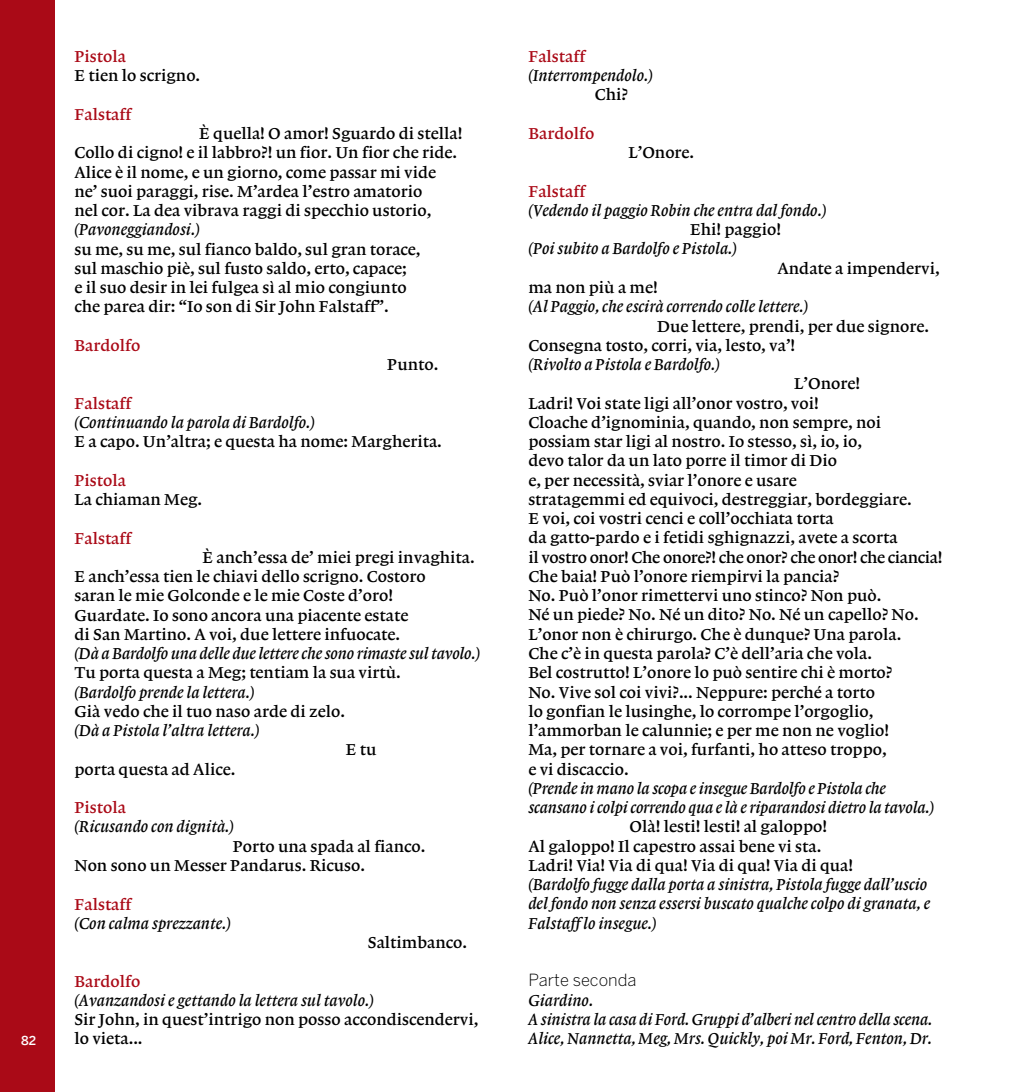
<style>
.page{position:relative;width:1017px;height:1092px;background:#fff}
.page>*{position:absolute;margin:0;border:0;box-sizing:border-box;transform-origin:0 0}
.t1{font:16.62px/19.2px "Lexicon No 1 Roman B";color:#000}
.t2{font:16.62px/19.2px "Lexicon No 1 Italic B";color:#000}
.t3{font:16.62px "Lexicon No 1 Roman B";color:#aa0a17}
.t4{font:300 16.62px "Benton Sans";color:#000}
.t5{font:500 12.25px "Benton Sans";color:#fff}
</style>
<div class="page">
<div style="left:0;top:0;width:54px;height:1091px;background:#aa0a17"></div>
<p class="t5" style="left:21px;top:1032px;width:17px">82</p>
<p class="t3" style="left:74px;top:47px;width:53px">Pistola</p>
<p class="t1" style="left:74px;top:66px;width:127px">E tien lo scrigno.</p>
<p class="t3" style="left:74px;top:105px;width:59px">Falstaff</p>
<p class="t1" style="left:74px;top:124px;width:389px;text-indent:125px">È quella! O amor! Sguardo di stella!<br>Collo di cigno! e il labbro?! un fior. Un fior che ride.<br>Alice è il nome, e un giorno, come passar mi vide ne’ suoi paraggi, rise. M’ardea l’estro amatorio<br>nel cor. La dea vibrava raggi di specchio ustorio,</p>
<p class="t2" style="left:74px;top:220px;width:127px">(Pavoneggiandosi.)</p>
<p class="t1" style="left:74px;top:239px;width:348px">su me, su me, sul fianco baldo, sul gran torace, sul maschio piè, sul fusto saldo, erto, capace;<br>e il suo desir in lei fulgea sì al mio congiunto che parea dir: “Io son di Sir John Falstaff”.</p>
<p class="t3" style="left:74px;top:336px;width:67px">Bardolfo</p>
<p class="t1" style="left:387px;top:355px;width:53px">Punto.</p>
<p class="t3" style="left:74px;top:394px;width:59px">Falstaff</p>
<p class="t2" style="left:74px;top:412px;width:242px">(Continuando la parola di Bardolfo.)</p>
<p class="t1" style="left:74px;top:432px;width:369px">E a capo. Un’altra; e questa ha nome: Margherita.</p>
<p class="t3" style="left:74px;top:471px;width:53px">Pistola</p>
<p class="t1" style="left:74px;top:490px;width:129px">La chiaman Meg.</p>
<p class="t3" style="left:74px;top:528px;width:59px">Falstaff</p>
<p class="t1" style="left:74px;top:547px;width:402px;text-indent:128px">È anch’essa de’ miei pregi invaghita.<br>E anch’essa tien le chiavi dello scrigno. Costoro<br>saran le mie Golconde e le mie Coste d’oro!<br>Guardate. Io sono ancora una piacente estate<br>di San Martino. A voi, due lettere infuocate.</p>
<p class="t2" style="left:74px;top:643px;width:407px">(Dà a Bardolfo una delle due lettere che sono rimaste sul tavolo.)</p>
<p class="t1" style="left:74px;top:663px;width:328px">Tu porta questa a Meg; tentiam la sua virtù.</p>
<p class="t2" style="left:74px;top:682px;width:182px">(Bardolfo prende la lettera.)</p>
<p class="t1" style="left:74px;top:701px;width:272px">Già vedo che il tuo naso arde di zelo.</p>
<p class="t2" style="left:74px;top:720px;width:187px">(Dà a Pistola l’altra lettera.)</p>
<p class="t1" style="left:346px;top:740px;width:32px">E tu</p>
<p class="t1" style="left:74px;top:759px;width:162px">porta questa ad Alice.</p>
<p class="t3" style="left:74px;top:798px;width:53px">Pistola</p>
<p class="t2" style="left:74px;top:817px;width:161px">(Ricusando con dignità.)</p>
<p class="t1" style="left:74px;top:836px;width:353px;text-indent:158px">Porto una spada al fianco.<br>Non sono un Messer Pandarus. Ricuso.</p>
<p class="t3" style="left:74px;top:894px;width:59px">Falstaff</p>
<p class="t2" style="left:74px;top:913px;width:158px">(Con calma sprezzante.)</p>
<p class="t1" style="left:368px;top:932px;width:101px">Saltimbanco.</p>
<p class="t3" style="left:74px;top:971px;width:67px">Bardolfo</p>
<p class="t2" style="left:74px;top:990px;width:301px">(Avanzandosi e gettando la lettera sul tavolo.)</p>
<p class="t1" style="left:74px;top:1009px;width:405px">Sir John, in quest’intrigo non posso accondiscendervi, lo vieta...</p>
<p class="t3" style="left:528px;top:47px;width:59px">Falstaff</p>
<p class="t2" style="left:528px;top:66px;width:126px">(Interrompendolo.)</p>
<p class="t1" style="left:595px;top:85px;width:35px">Chi?</p>
<p class="t3" style="left:528px;top:124px;width:67px">Bardolfo</p>
<p class="t1" style="left:628px;top:143px;width:67px">L’Onore.</p>
<p class="t3" style="left:528px;top:182px;width:59px">Falstaff</p>
<p class="t2" style="left:528px;top:201px;width:300px">(Vedendo il paggio Robin che entra dal fondo.)</p>
<p class="t1" style="left:690px;top:220px;width:92px">Ehi! paggio!</p>
<p class="t2" style="left:528px;top:239px;width:210px">(Poi subito a Bardolfo e Pistola.)</p>
<p class="t1" style="left:777px;top:258px;width:164px">Andate a impendervi,</p>
<p class="t1" style="left:528px;top:278px;width:131px">ma non più a me!</p>
<p class="t2" style="left:528px;top:297px;width:281px">(Al Paggio, che escirà correndo colle lettere.)</p>
<p class="t1" style="left:528px;top:316px;width:402px;text-indent:129px">Due lettere, prendi, per due signore.<br>Consegna tosto, corri, via, lesto, va’!</p>
<p class="t2" style="left:528px;top:355px;width:193px">(Rivolto a Pistola e Bardolfo.)</p>
<p class="t1" style="left:528px;top:374px;width:416px;text-indent:266px">L’Onore!<br>Ladri! Voi state ligi all’onor vostro, voi!<br>Cloache d’ignominia, quando, non sempre, noi possiam star ligi al nostro. Io stesso, sì, io, io,<br>devo talor da un lato porre il timor di Dio<br>e, per necessità, sviar l’onore e usare<br>stratagemmi ed equivoci, destreggiar, bordeggiare.<br>E voi, coi vostri cenci e coll’occhiata torta<br>da gatto-pardo e i fetidi sghignazzi, avete a scorta<br>il vostro onor! Che onore?! che onor? che onor! che ciancia!<br>Che baia! Può l’onore riempirvi la pancia?<br>No. Può l’onor rimettervi uno stinco? Non può.<br>Né un piede? No. Né un dito? No. Né un capello? No.<br>L’onor non è chirurgo. Che è dunque? Una parola.<br>Che c’è in questa parola? C’è dell’aria che vola.<br>Bel costrutto! L’onore lo può sentire chi è morto?<br>No. Vive sol coi vivi?... Neppure: perché a torto<br>lo gonfian le lusinghe, lo corrompe l’orgoglio, l’ammorban le calunnie; e per me non ne voglio!<br>Ma, per tornare a voi, furfanti, ho atteso troppo,<br>e vi discaccio.</p>
<p class="t2" style="left:528px;top:778px;width:407px">(Prende in mano la scopa e insegue Bardolfo e Pistola che scansano i colpi correndo qua e là e riparandosi dietro la tavola.)</p>
<p class="t1" style="left:528px;top:817px;width:326px;text-indent:101px">Olà! lesti! lesti! al galoppo!<br>Al galoppo! Il capestro assai bene vi sta.<br>Ladri! Via! Via di qua! Via di qua! Via di qua!</p>
<p class="t2" style="left:528px;top:874px;width:403px">(Bardolfo fugge dalla porta a sinistra, Pistola fugge dall’uscio del fondo non senza essersi buscato qualche colpo di granata, e<br>Falstaff lo insegue.)</p>
<p class="t4" style="left:528px;top:970px;width:110px">Parte seconda</p>
<p class="t2" style="left:528px;top:990px;width:405px">Giardino.<br>A sinistra la casa di Ford. Gruppi d’alberi nel centro della scena.<br>Alice, Nannetta, Meg, Mrs. Quickly, poi Mr. Ford, Fenton, Dr.</p>
</div>
